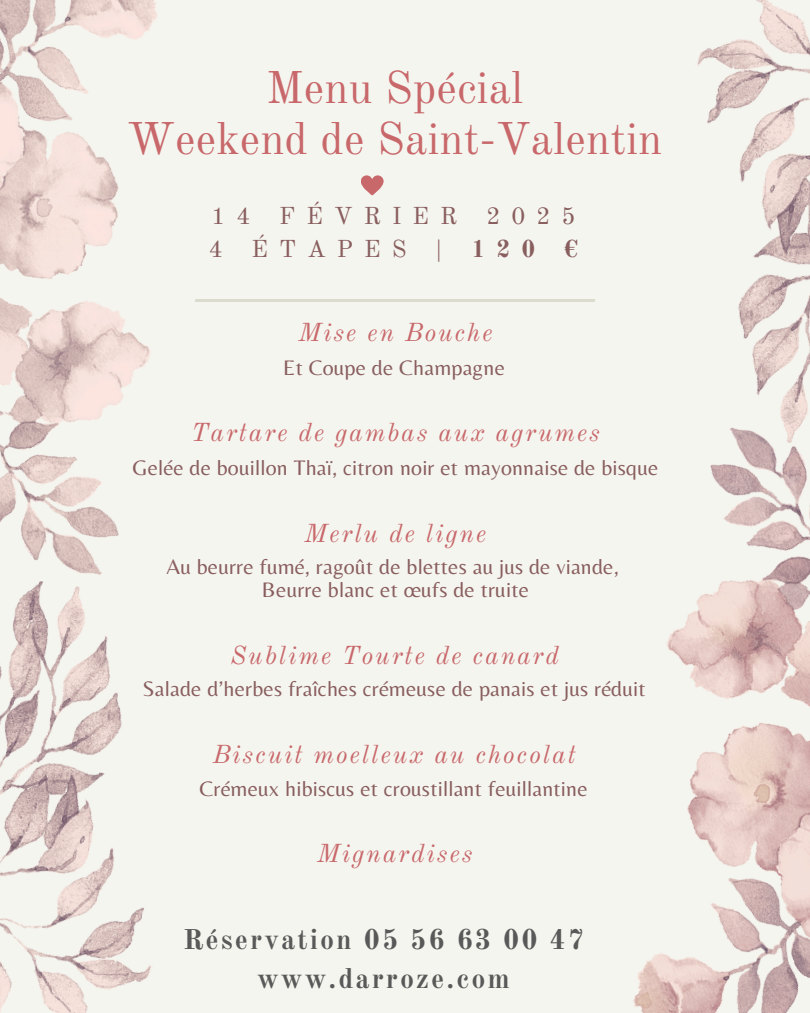
<style>
.page{position:relative;width:810px;height:1013px;background:#fff}
.page>*{position:absolute;margin:0;border:0;box-sizing:border-box;transform-origin:0 0}
.t1{font:44.9px/50.7px "Old Standard";color:#c8686b;text-align:center}
.t2{font:700 28px/39px "Old Standard";letter-spacing:.075em;color:#595959;text-align:center}
.t3{font:italic 25.5px "Old Standard";letter-spacing:.075em;color:#c8686b}
.t4{font:24px/33px "Old Standard";letter-spacing:.46em;color:#895e5f}
.t5{font:21.8px "Belleza";letter-spacing:.01em;color:#895e5f}
.s1{font-weight:700}
</style>
<div class="page">
<div style="left:0;top:0;width:810px;height:1012px;background:#f5f5ef"></div>
<img style="left:0;top:0;width:439px;height:573px">
<img style="left:384px;top:369px;width:426px;height:643px">
<img style="left:649px;top:0;width:161px;height:451px">
<img style="left:0;top:573px;width:151px;height:439px">
<hr style="left:196px;top:300px;width:399px;height:2px;background:#dbdbce">
<svg style="left:361px;top:175px;width:23px;height:20px"></svg>
<p class="t1" style="left:127px;top:63px;width:537px">Menu Spécial<br>Weekend de Saint-Valentin</p>
<p class="t4" style="left:209px;top:200px;width:371px">14 FÉVRIER 2025<br>4 ÉTAPES | <span class="s1">120 €</span></p>
<h1 class="t3" style="left:298px;top:317px;width:196px">Mise en Bouche</h1>
<h4 class="t5" style="left:283px;top:354px;width:223px">Et Coupe de Champagne</h4>
<p class="t3" style="left:191px;top:417px;width:410px">Tartare de gambas aux agrumes</p>
<h3 class="t5" style="left:133px;top:455px;width:527px">Gelée de bouillon Thaï, citron noir et mayonnaise de bisque</h3>
<p class="t3" style="left:305px;top:517px;width:183px">Merlu de ligne</p>
<p class="t5" style="left:166px;top:553px;width:454px">Au beurre fumé, ragoût de blettes au jus de viande,</p>
<h3 class="t5" style="left:262px;top:576px;width:269px">Beurre blanc et œufs de truite</h3>
<p class="t3" style="left:231px;top:639px;width:330px">Sublime Tourte de canard</p>
<h3 class="t5" style="left:143px;top:676px;width:505px">Salade d’herbes fraîches crémeuse de panais et jus réduit</h3>
<p class="t3" style="left:213px;top:739px;width:365px">Biscuit moelleux au chocolat</p>
<p class="t5" style="left:199px;top:775px;width:390px">Crémeux hibiscus et croustillant feuillantine</p>
<p class="t3" style="left:317px;top:837px;width:157px">Mignardises</p>
<h3 class="t2" style="left:183px;top:920px;width:402px">Réservation 05 56 63 00 47 www.darroze.com</h3>
</div>
